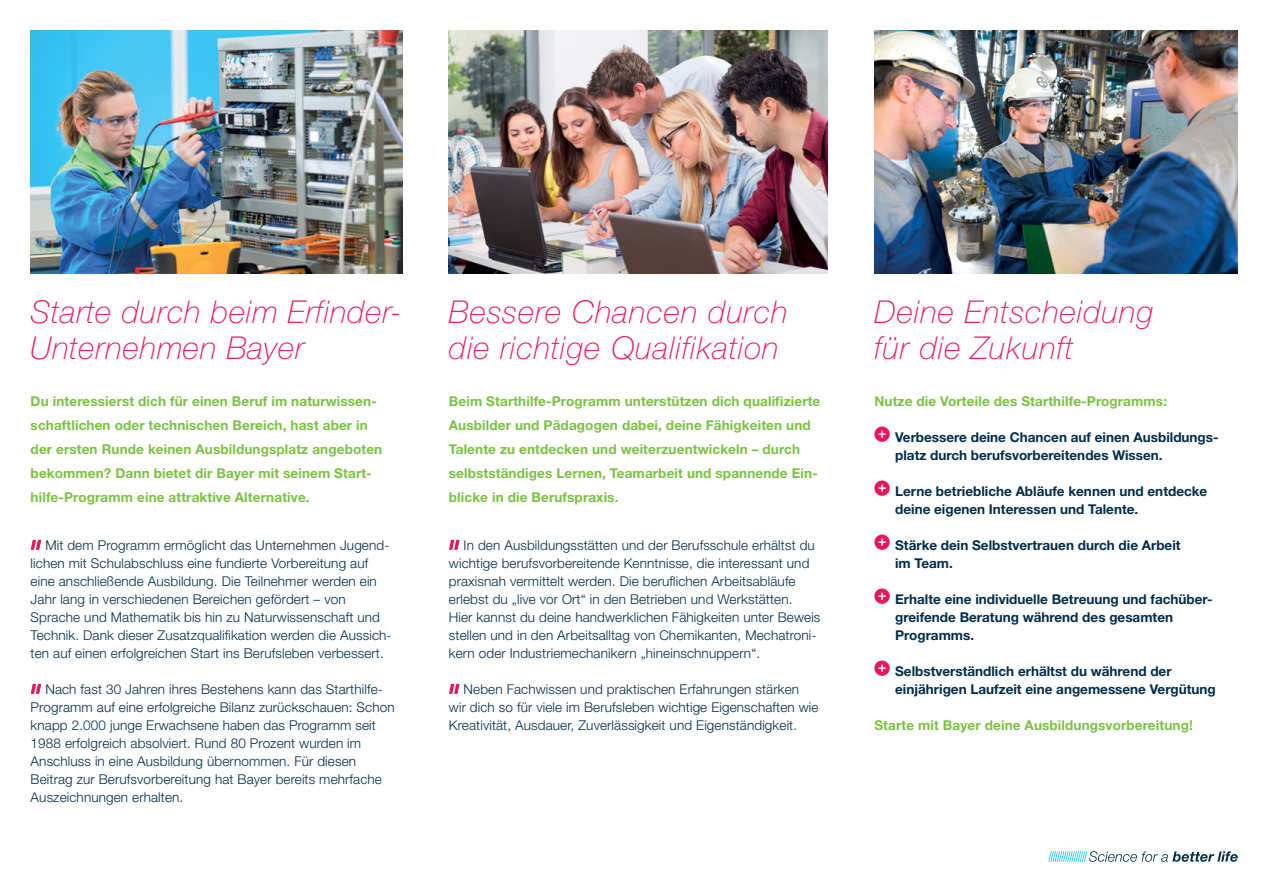
<style>
.page{position:relative;width:1268px;height:893px;background:#fff}
.page>*{position:absolute;margin:0;border:0;box-sizing:border-box;transform-origin:0 0}
.Headline{font:italic 100 31.5px/36px "Helvetica Neue";letter-spacing:.03em;color:#ed1556}
.Copy{font:300 13.5px/18px "Helvetica Neue";letter-spacing:.01em;color:#002c4a}
.Subheadline{font:700 13.5px/24px "Helvetica Neue";letter-spacing:.01em;color:#7ac143}
.Copy_bold{font:700 13.5px/18px "Helvetica Neue";color:#002c4a}
.Copy_bold-2{font:700 13.5px "Helvetica Neue";letter-spacing:.01em;color:#7ac143}
</style>
<div class="page">
<img style="left:874px;top:31px;width:362px;height:242px">
<img style="left:449px;top:31px;width:378px;height:242px">
<svg style="left:31px;top:540px;width:10px;height:10px"></svg>
<svg style="left:31px;top:684px;width:10px;height:10px"></svg>
<svg style="left:449px;top:540px;width:10px;height:10px"></svg>
<svg style="left:449px;top:684px;width:10px;height:10px"></svg>
<svg style="left:874px;top:426px;width:15px;height:16px"></svg>
<svg style="left:878px;top:431px;width:7px;height:7px"></svg>
<svg style="left:874px;top:480px;width:15px;height:16px"></svg>
<svg style="left:878px;top:485px;width:7px;height:7px"></svg>
<svg style="left:874px;top:534px;width:15px;height:16px"></svg>
<svg style="left:878px;top:539px;width:7px;height:7px"></svg>
<svg style="left:874px;top:588px;width:15px;height:16px"></svg>
<svg style="left:878px;top:593px;width:7px;height:7px"></svg>
<svg style="left:874px;top:660px;width:15px;height:16px"></svg>
<svg style="left:878px;top:665px;width:7px;height:7px"></svg>
<img style="left:31px;top:31px;width:372px;height:242px">
<svg style="left:1048px;top:851px;width:189px;height:11px"></svg>
<p class="Headline" style="left:31px;top:293px;width:372px">Starte durch beim Erfinder-<br>Unternehmen Bayer</p>
<p class="Headline" style="left:449px;top:293px;width:340px">Bessere Chancen durch die richtige Qualifikation</p>
<p class="Headline" style="left:874px;top:293px;width:280px">Deine Entscheidung für die Zukunft</p>
<p class="Subheadline" style="left:31px;top:389px;width:353px">Du interessierst dich für einen Beruf im naturwissen&shy;schaftlichen oder technischen Bereich, hast aber in der ersten Runde keinen Ausbildungsplatz angeboten bekommen? Dann bietet dir Bayer mit seinem Start&shy;hilfe-Programm eine attraktive Alternative.</p>
<p class="Copy" style="left:31px;top:536px;width:362px;text-indent:15px">Mit dem Programm ermöglicht das Unternehmen Jugend&shy;lichen mit Schulabschluss eine fundierte Vorbereitung auf eine anschließende Ausbildung. Die Teilnehmer werden ein Jahr lang in verschiedenen Bereichen gefördert – von Sprache und Mathematik bis hin zu Naturwissenschaft und Technik. Dank dieser Zusatzqualifikation werden die Aussich&shy;ten auf einen erfolgreichen Start ins Berufsleben verbessert.</p>
<p class="Copy" style="left:31px;top:680px;width:365px;text-indent:15px">Nach fast 30 Jahren ihres Bestehens kann das Starthilfe-Programm auf eine erfolgreiche Bilanz zurückschauen: Schon knapp 2.000 junge Erwachsene haben das Programm seit 1988 erfolgreich absolviert. Rund 80 Prozent wurden im Anschluss in eine Ausbildung übernommen. Für diesen Beitrag zur Berufsvorbereitung hat Bayer bereits mehrfache Auszeichnungen erhalten.</p>
<p class="Subheadline" style="left:449px;top:389px;width:373px">Beim Starthilfe-Programm unterstützen dich qualifizierte Ausbilder und Pädagogen dabei, deine Fähigkeiten und Talente zu entdecken und weiterzuentwickeln – durch selbstständiges Lernen, Teamarbeit und spannende Ein&shy;blicke in die Berufspraxis.</p>
<p class="Copy" style="left:449px;top:536px;width:373px;text-indent:15px">In den Ausbildungsstätten und der Berufsschule erhältst du wichtige berufsvorbereitende Kenntnisse, die interessant und praxisnah vermittelt werden. Die beruflichen Arbeitsabläufe erlebst du „live vor Ort“ in den Betrieben und Werkstätten.<br>Hier kannst du deine handwerklichen Fähigkeiten unter Beweis stellen und in den Arbeitsalltag von Chemikanten, Mechatroni&shy;kern oder Industriemechanikern „hineinschnuppern“.</p>
<p class="Copy" style="left:449px;top:680px;width:371px;text-indent:15px">Neben Fachwissen und praktischen Erfahrungen stärken wir dich so für viele im Berufsleben wichtige Eigenschaften wie<br>Kreativität, Ausdauer, Zuverlässigkeit und Eigenständigkeit.</p>
<p class="Subheadline" style="left:874px;top:389px;width:294px">Nutze die Vorteile des Starthilfe-Programms:</p>
<p class="Copy_bold" style="left:895px;top:428px;width:325px">Verbessere deine Chancen auf einen Ausbildungs&shy;platz durch berufsvorbereitendes Wissen.</p>
<p class="Copy_bold" style="left:895px;top:482px;width:313px">Lerne betriebliche Abläufe kennen und entdecke deine eigenen Interessen und Talente.</p>
<p class="Copy_bold" style="left:895px;top:536px;width:287px">Stärke dein Selbstvertrauen durch die Arbeit im Team.</p>
<p class="Copy_bold" style="left:895px;top:590px;width:319px">Erhalte eine individuelle Betreuung und fachüber&shy;greifende Beratung während des gesamten<br>Programms.</p>
<p class="Copy_bold" style="left:895px;top:662px;width:322px">Selbstverständlich erhältst du während der einjährigen Laufzeit eine angemessene Vergütung</p>
<p class="Copy_bold-2" style="left:874px;top:717px;width:320px">Starte mit Bayer deine Ausbildungsvorbereitung!</p>
</div>
